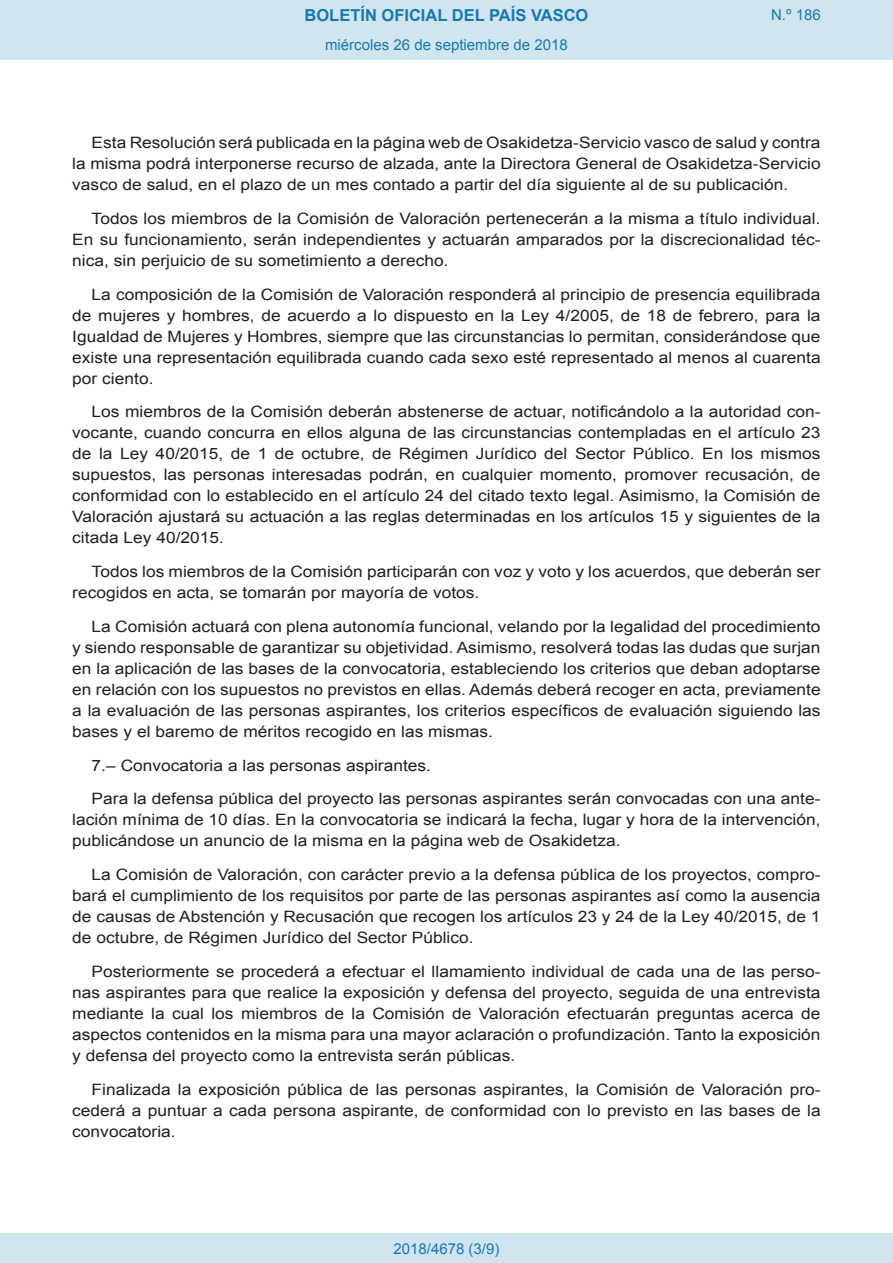
<style>
.page{position:relative;width:893px;height:1263px;background:#fff}
.page>*{position:absolute;margin:0;border:0;box-sizing:border-box;transform-origin:0 0}
.t1{font:700 16.5px "Arial";color:#1879ad}
.BOPVDetalle{font:15.6px/21px "Arial";color:#231f20;text-align:justify;scale:1.11 1}
.Paginacion_Centro{font:15px "Arial";color:#1879ad}
</style>
<div class="page">
<div style="left:0;top:0;width:893px;height:60px;background:#d0e5f0"></div>
<div style="left:0;top:1233px;width:893px;height:30px;background:#d0e5f0"></div>
<p class="t1" style="left:305px;top:4px;width:285px">BOLETÍN OFICIAL DEL PAÍS VASCO</p>
<p class="Paginacion_Centro" style="left:325px;top:35px;width:244px">miércoles 26 de septiembre de 2018</p>
<p class="Paginacion_Centro" style="left:771px;top:5px;width:51px">N.º 186</p>
<p class="BOPVDetalle" style="left:72px;top:132px;width:676px;text-indent:19px">Esta Resolución será publicada en la página web de Osakidetza-Servicio vasco de salud y contra la misma podrá interponerse recurso de alzada, ante la Directora General de Osakidetza-Servicio vasco de salud, en el plazo de un mes contado a partir del día siguiente al de su publicación.</p>
<p class="BOPVDetalle" style="left:72px;top:208px;width:676px;text-indent:19px">Todos los miembros de la Comisión de Valoración pertenecerán a la misma a título individual.<br>En su funcionamiento, serán independientes y actuarán amparados por la discrecionalidad téc&shy;nica, sin perjuicio de su sometimiento a derecho.</p>
<p class="BOPVDetalle" style="left:72px;top:284px;width:676px;text-indent:19px">La composición de la Comisión de Valoración responderá al principio de presencia equilibrada de mujeres y hombres, de acuerdo a lo dispuesto en la Ley 4/2005, de 18 de febrero, para la Igualdad de Mujeres y Hombres, siempre que las circunstancias lo permitan, considerándose que existe una representación equilibrada cuando cada sexo esté representado al menos al cuarenta por ciento.</p>
<p class="BOPVDetalle" style="left:72px;top:402px;width:676px;text-indent:19px">Los miembros de la Comisión deberán abstenerse de actuar, notificándolo a la autoridad con&shy;vocante, cuando concurra en ellos alguna de las circunstancias contempladas en el artículo 23 de la Ley 40/2015, de 1 de octubre, de Régimen Jurídico del Sector Público. En los mismos supuestos, las personas interesadas podrán, en cualquier momento, promover recusación, de conformidad con lo establecido en el artículo 24 del citado texto legal. Asimismo, la Comisión de Valoración ajustará su actuación a las reglas determinadas en los artículos 15 y siguientes de la citada Ley 40/2015.</p>
<p class="BOPVDetalle" style="left:72px;top:561px;width:676px;text-indent:19px">Todos los miembros de la Comisión participarán con voz y voto y los acuerdos, que deberán ser recogidos en acta, se tomarán por mayoría de votos.</p>
<p class="BOPVDetalle" style="left:72px;top:616px;width:676px;text-indent:19px">La Comisión actuará con plena autonomía funcional, velando por la legalidad del procedimiento y siendo responsable de garantizar su objetividad. Asimismo, resolverá todas las dudas que surjan en la aplicación de las bases de la convocatoria, estableciendo los criterios que deban adoptarse en relación con los supuestos no previstos en ellas. Además deberá recoger en acta, previamente a la evaluación de las personas aspirantes, los criterios específicos de evaluación siguiendo las bases y el baremo de méritos recogido en las mismas.</p>
<p class="BOPVDetalle" style="left:92px;top:755px;width:307px">7.– Convocatoria a las personas aspirantes.</p>
<p class="BOPVDetalle" style="left:72px;top:789px;width:676px;text-indent:19px">Para la defensa pública del proyecto las personas aspirantes serán convocadas con una ante&shy;lación mínima de 10 días. En la convocatoria se indicará la fecha, lugar y hora de la intervención, publicándose un anuncio de la misma en la página web de Osakidetza.</p>
<p class="BOPVDetalle" style="left:72px;top:864px;width:676px;text-indent:19px">La Comisión de Valoración, con carácter previo a la defensa pública de los proyectos, compro&shy;bará el cumplimiento de los requisitos por parte de las personas aspirantes así como la ausencia de causas de Abstención y Recusación que recogen los artículos 23 y 24 de la Ley 40/2015, de 1 de octubre, de Régimen Jurídico del Sector Público.</p>
<p class="BOPVDetalle" style="left:72px;top:961px;width:676px;text-indent:19px">Posteriormente se procederá a efectuar el llamamiento individual de cada una de las perso&shy;nas aspirantes para que realice la exposición y defensa del proyecto, seguida de una entrevista mediante la cual los miembros de la Comisión de Valoración efectuarán preguntas acerca de aspectos contenidos en la misma para una mayor aclaración o profundización. Tanto la exposición y defensa del proyecto como la entrevista serán públicas.</p>
<p class="BOPVDetalle" style="left:72px;top:1079px;width:676px;text-indent:19px">Finalizada la exposición pública de las personas aspirantes, la Comisión de Valoración pro&shy;cederá a puntuar a cada persona aspirante, de conformidad con lo previsto en las bases de la convocatoria.</p>
<p class="Paginacion_Centro" style="left:393px;top:1238px;width:107px">2018/4678 (3/9)</p>
</div>
